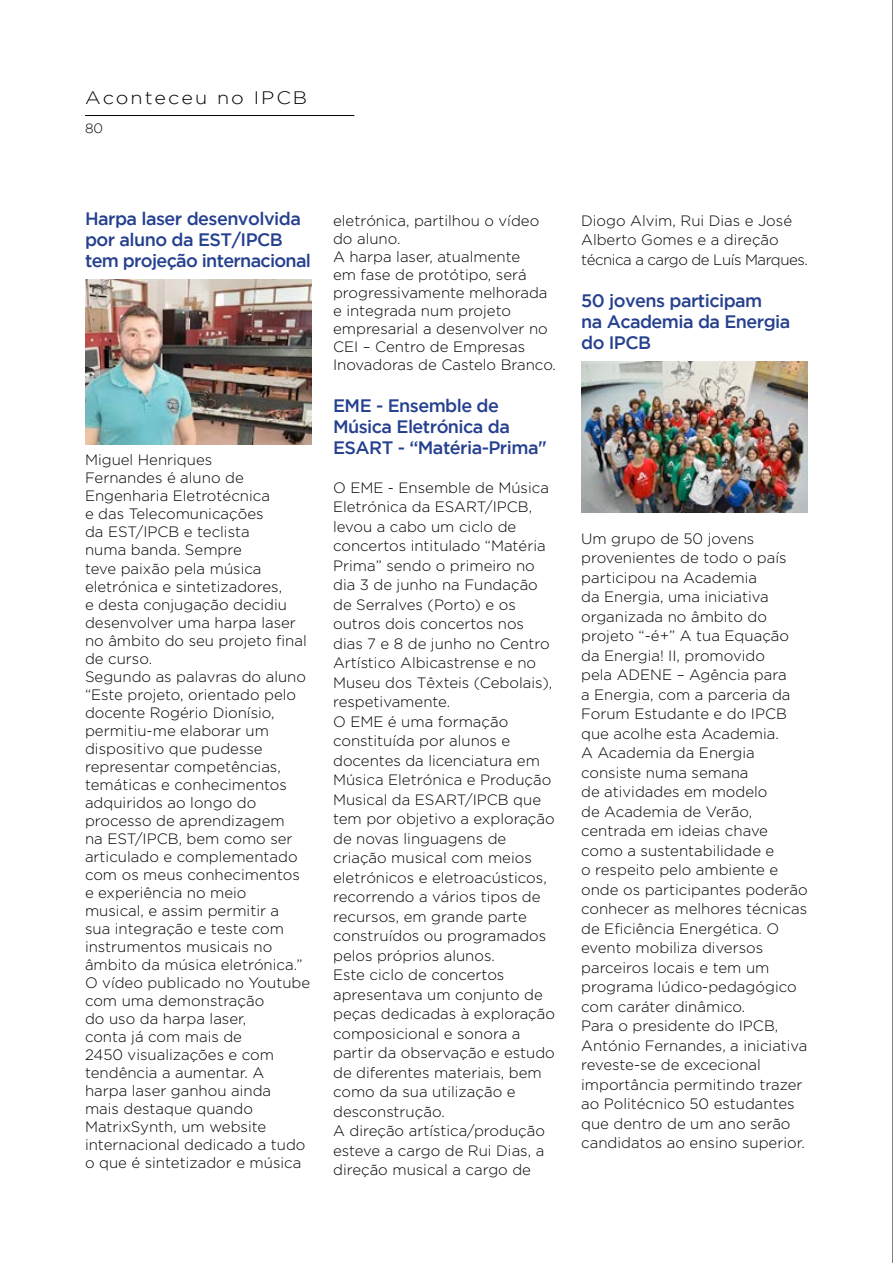
<style>
.page{position:relative;width:893px;height:1263px;background:#fff}
.page>*{position:absolute;margin:0;border:0;box-sizing:border-box;transform-origin:0 0}
.t1{font:500 18px/21px "Gotham";letter-spacing:-.03em;color:#25408f}
.t2{font:300 18px "Gotham";letter-spacing:.1em;color:#000;scale:1.1 1}
.t3{font:300 15px/19.5px "Gotham";color:#000}
.t4{font:300 13.5px "Gotham";color:#000}
</style>
<div class="page">
<hr style="left:85px;top:115px;width:269px;height:1px;background:#000">
<img style="left:581px;top:362px;width:227px;height:150px">
<img style="left:85px;top:280px;width:227px;height:164px">
<svg style="left:892px;top:0;width:1px;height:1263px"></svg>
<p class="t2" style="left:85px;top:88px;width:203px">Aconteceu no IPCB</p>
<p class="t4" style="left:85px;top:121px;width:20px">80</p>
<p class="t1" style="left:85px;top:208px;width:228px">Harpa laser desenvolvida por aluno da EST/IPCB tem projeção internacional</p>
<p class="t3" style="left:85px;top:451px;width:227px;line-height:18px">Miguel Henriques<br>Fernandes é aluno de<br>Engenharia Eletrotécnica<br>e das Telecomunicações<br>da EST/IPCB e teclista<br>numa banda. Sempre<br>teve paixão pela música eletrónica e sintetizadores,<br>e desta conjugação decidiu desenvolver uma harpa laser no âmbito do seu projeto final de curso.<br>Segundo as palavras do aluno “Este projeto, orientado pelo docente Rogério Dionísio, permitiu-me elaborar um dispositivo que pudesse representar competências, temáticas e conhecimentos adquiridos ao longo do processo de aprendizagem<br>na EST/IPCB, bem como ser articulado e complementado com os meus conhecimentos e experiência no meio<br>musical, e assim permitir a<br>sua integração e teste com instrumentos musicais no âmbito da música eletrónica.”<br>O vídeo publicado no Youtube com uma demonstração<br>do uso da harpa laser,<br>conta já com mais de<br>2450 visualizações e com tendência a aumentar. A harpa laser ganhou ainda<br>mais destaque quando<br>MatrixSynth, um website internacional dedicado a tudo o que é sintetizador e música</p>
<p class="t3" style="left:333px;top:211px;width:224px;line-height:18px">eletrónica, partilhou o vídeo do aluno.<br>A harpa laser, atualmente<br>em fase de protótipo, será progressivamente melhorada e integrada num projeto empresarial a desenvolver no<br>CEI – Centro de Empresas<br>Inovadoras de Castelo Branco.</p>
<p class="t1" style="left:333px;top:394px;width:178px">EM E - Ensemble de<br>M úsica Eletrónica da<br>ESART</p>
<p class="t1" style="left:398px;top:437px;width:151px">- “Matéria-Prima"</p>
<p class="t3" style="left:333px;top:478px;width:223px">O EME - Ensemble de Música<br>Eletrónica da ESART/IPCB, levou a cabo um ciclo de concertos intitulado “Matéria<br>Prima” sendo o primeiro no dia 3 de junho na Fundação de Serralves (Porto) e os outros dois concertos nos dias 7 e 8 de junho no Centro<br>Artístico Albicastrense e no<br>Museu dos Têxteis (Cebolais), respetivamente.<br>O EME é uma formação constituída por alunos e docentes da licenciatura em<br>Música Eletrónica e Produção<br>Musical da ESART/IPCB que tem por objetivo a exploração de novas linguagens de criação musical com meios eletrónicos e eletroacústicos, recorrendo a vários tipos de recursos, em grande parte construídos ou programados pelos próprios alunos.<br>Este ciclo de concertos apresentava um conjunto de peças dedicadas à exploração composicional e sonora a partir da observação e estudo de diferentes materiais, bem como da sua utilização e desconstrução.<br>A direção artística/produção esteve a cargo de Rui Dias, a direção musical a cargo de</p>
<p class="t3" style="left:581px;top:211px;width:228px">Diogo Alvim, Rui Dias e José<br>Alberto Gomes e a direção técnica a cargo de Luís Marques.</p>
<p class="t1" style="left:581px;top:289px;width:211px">50 jovens participam<br>na Academia da Energia do IPCB</p>
<p class="t3" style="left:581px;top:529px;width:228px">Um grupo de 50 jovens provenientes de todo o país participou na Academia<br>da Energia, uma iniciativa organizada no âmbito do projeto “-é+” A tua Equação da Energia! II, promovido<br>pela ADENE – Agência para<br>a Energia, com a parceria da<br>Forum Estudante e do IPCB que acolhe esta Academia.<br>A Academia da Energia consiste numa semana<br>de atividades em modelo<br>de Academia de Verão, centrada em ideias chave como a sustentabilidade e<br>o respeito pelo ambiente e onde os participantes poderão conhecer as melhores técnicas de Eficiência Energética. O evento mobiliza diversos parceiros locais e tem um programa lúdico-pedagógico com caráter dinâmico.<br>Para o presidente do IPCB,<br>António Fernandes, a iniciativa reveste-se de excecional importância permitindo trazer ao Politécnico 50 estudantes que dentro de um ano serão candidatos ao ensino superior.</p>
</div>
